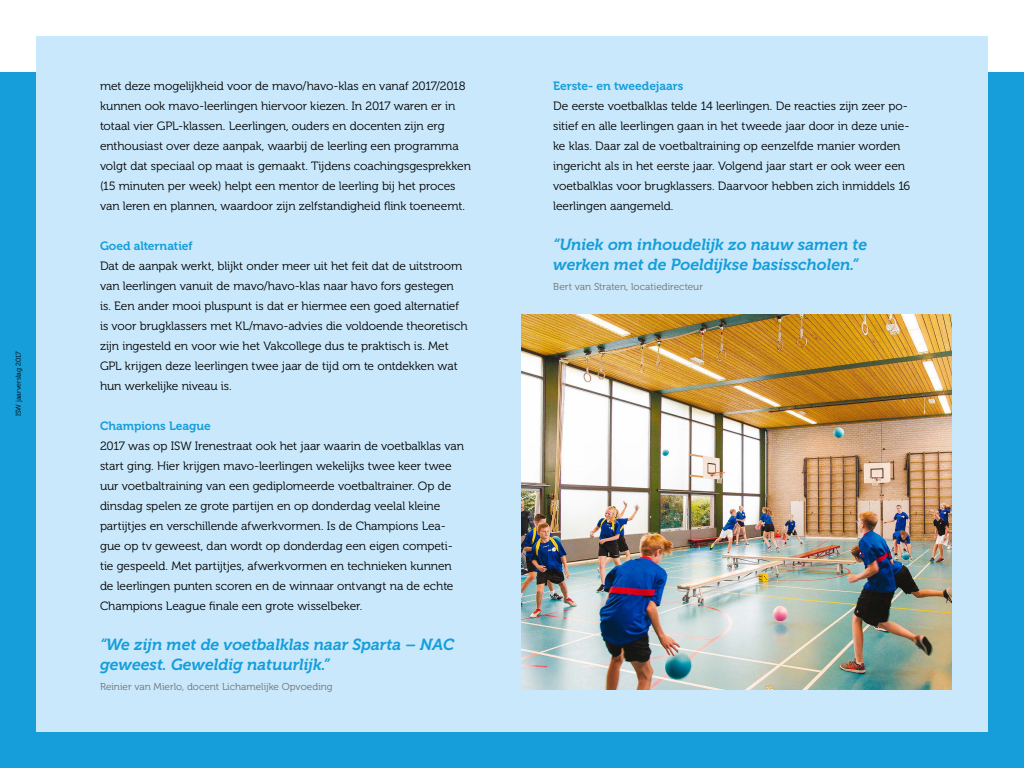
<style>
.page{position:relative;width:1024px;height:768px;background:#fff}
.page>*{position:absolute;margin:0;border:0;box-sizing:border-box;transform-origin:0 0}
.t1{font:italic 16px/20px "Museo 700";color:#159eda}
.t2{font:12px/20px "Museo 300";letter-spacing:-.005em;color:#000}
.t3{font:12px "Museo 700";letter-spacing:-.005em;color:#159eda}
.t4{font:10px "Museo 300";color:#70706f}
.t5{font:7px "Museo 300";color:#000}
</style>
<div class="page">
<div style="left:0;top:73px;width:1024px;height:695px;background:#159eda"></div>
<div style="left:36px;top:36px;width:952px;height:695px;background:#c9e8fb"></div>
<img style="left:521px;top:315px;width:431px;height:375px">
<p class="t5" style="left:15px;top:416px;width:67px;rotate:-90deg">ISW jaarverslag 2017</p>
<p class="t5" style="left:15px;top:355px;width:5px;rotate:-90deg">5</p>
<p class="t2" style="left:100px;top:76px;width:373px">met deze mogelijkheid voor de mavo/havo-klas en vanaf 2017/2018 kunnen ook mavo-leerlingen hiervoor kiezen. In 2017 waren er in totaal vier GPL-klassen. Leerlingen, ouders en docenten zijn erg enthousiast over deze aanpak, waarbij de leerling een programma volgt dat speciaal op maat is gemaakt. Tijdens coachingsgesprekken (15 minuten per week) helpt een mentor de leerling bij het proces van leren en plannen, waardoor zijn zelfstandigheid flink toeneemt.</p>
<p class="t3" style="left:100px;top:239px;width:94px">Goed alternatief</p>
<p class="t2" style="left:100px;top:256px;width:369px">Dat de aanpak werkt, blijkt onder meer uit het feit dat de uitstroom van leerlingen vanuit de mavo/havo-klas naar havo fors gestegen is. Een ander mooi pluspunt is dat er hiermee een goed alternatief is voor brugklassers met KL/mavo-advies die voldoende theoretisch zijn ingesteld en voor wie het Vakcollege dus te praktisch is. Met GPL krijgen deze leerlingen twee jaar de tijd om te ontdekken wat hun werkelijke niveau is.</p>
<p class="t3" style="left:100px;top:419px;width:112px">Champions League</p>
<p class="t2" style="left:100px;top:436px;width:366px">2017 was op ISW Irenestraat ook het jaar waarin de voetbalklas van start ging. Hier krijgen mavo-leerlingen wekelijks twee keer twee uur voetbaltraining van een gediplomeerde voetbaltrainer. Op de dinsdag spelen ze grote partijen en op donderdag veelal kleine partijtjes en verschillende afwerkvormen. Is de Champions Lea&shy;gue op tv geweest, dan wordt op donderdag een eigen competi&shy;tie gespeeld. Met partijtjes, afwerkvormen en technieken kunnen de leerlingen punten scoren en de winnaar ontvangt na de echte Champions League finale een grote wisselbeker.</p>
<h1 class="t1" style="left:100px;top:634px;width:356px">“We zijn met de voetbalklas naar Sparta – NAC geweest. Geweldig natuurlijk.”</h1>
<p class="t4" style="left:100px;top:681px;width:234px">Reinier van Mierlo, docent Lichamelijke Opvoeding</p>
<p class="t3" style="left:553px;top:79px;width:132px">Eerste- en tweedejaars</p>
<p class="t2" style="left:553px;top:96px;width:359px">De eerste voetbalklas telde 14 leerlingen. De reacties zijn zeer po&shy;sitief en alle leerlingen gaan in het tweede jaar door in deze unie&shy;ke klas. Daar zal de voetbaltraining op eenzelfde manier worden ingericht als in het eerste jaar. Volgend jaar start er ook weer een voetbalklas voor brugklassers. Daarvoor hebben zich inmiddels 16 leerlingen aangemeld.</p>
<h1 class="t1" style="left:553px;top:234px;width:316px">“Uniek om inhoudelijk zo nauw samen te werken met de Poeldijkse basisscholen.”</h1>
<p class="t4" style="left:553px;top:281px;width:151px">Bert van Straten, locatiedirecteur</p>
</div>
